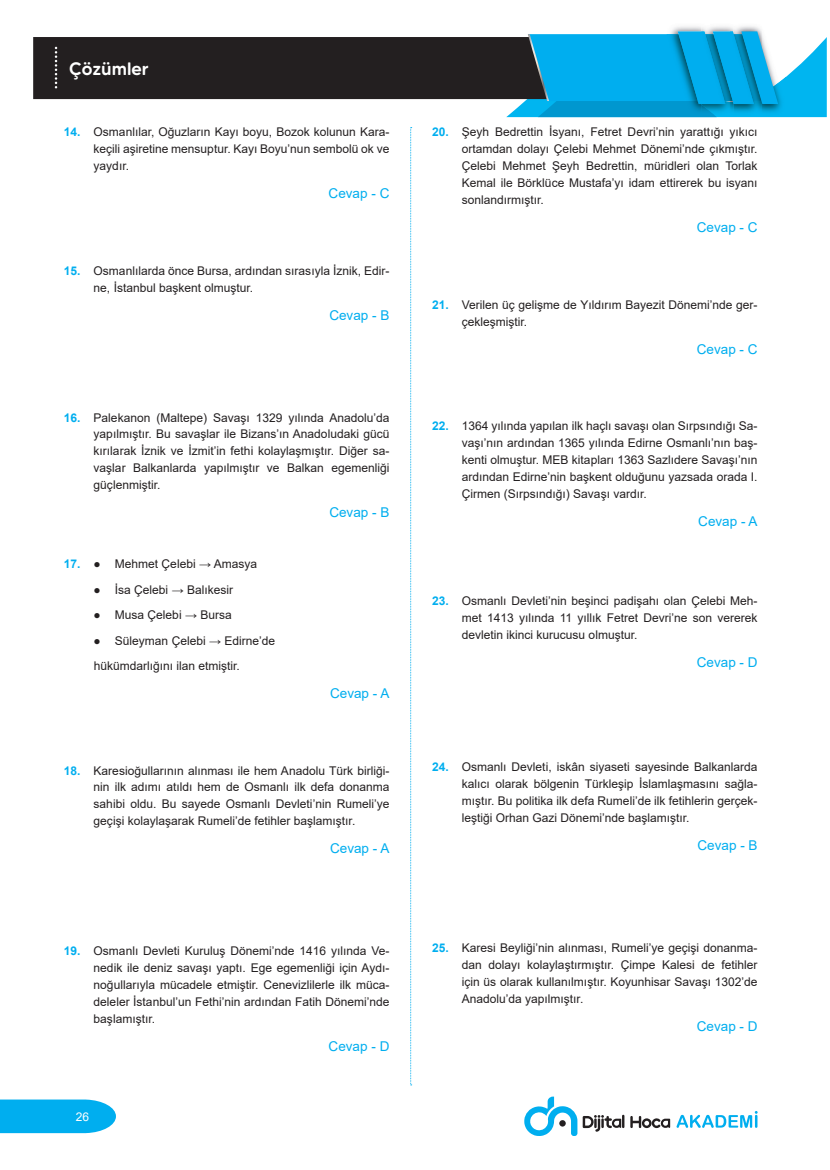
<style>
.page{position:relative;width:830px;height:1170px;background:#fff}
.page>*{position:absolute;margin:0;border:0;box-sizing:border-box;transform-origin:0 0}
.t1{font:500 18px "MADE Tommy Soft";color:#fff}
.CEVAP{font:13.5px "Arial";color:#00aeef}
.Çözüm_devam{font:12px/17px "Arial";color:#231f20;text-align:justify}
.t2{font:12px "Arial";color:#fff}
.s1{font-weight:700;color:#00aeef}
</style>
<div class="page">
<svg style="left:0;top:1099px;width:116px;height:33px;background:#11b3f0"></svg>
<svg style="left:676px;top:1111px;width:81px;height:16px"></svg>
<svg style="left:630px;top:1116px;width:39px;height:12px"></svg>
<svg style="left:524px;top:1096px;width:100px;height:39px"></svg>
<svg style="left:410px;top:127px;width:1px;height:958px"></svg>
<div style="left:33px;top:37px;width:473px;height:62px;background:#231f20"></div>
<svg style="left:506px;top:26px;width:320px;height:91px;background:#2babda"></svg>
<svg style="left:55px;top:47px;width:2px;height:41px"></svg>
<h1 class="t1" style="left:69px;top:57px;width:81px">Çözümler</h1>
<p class="Çözüm_devam" style="left:94px;top:124px;width:297px;text-indent:-30px"><span class="s1">14.</span> Osmanlılar, Oğuzların Kayı boyu, Bozok kolunun Kara&shy;keçili aşiretine mensuptur. Kayı Boyu’nun sembolü ok ve yaydır.</p>
<p class="CEVAP" style="left:328px;top:184px;width:62px">Cevap - C</p>
<p class="Çözüm_devam" style="left:94px;top:262px;width:297px;text-indent:-30px"><span class="s1">15.</span> Osmanlılarda önce Bursa, ardından sırasıyla İznik, Edir&shy;ne, İstanbul başkent olmuştur.</p>
<p class="CEVAP" style="left:329px;top:305px;width:62px">Cevap - B</p>
<p class="Çözüm_devam" style="left:94px;top:408px;width:297px;text-indent:-30px"><span class="s1">16.</span> Palekanon (Maltepe) Savaşı 1329 yılında Anadolu’da yapılmıştır. Bu savaşlar ile Bizans’ın Anadoludaki gücü kırılarak İznik ve İzmit’in fethi kolaylaşmıştır. Diğer sa&shy;vaşlar Balkanlarda yapılmıştır ve Balkan egemenliği güçlenmiştir.</p>
<p class="CEVAP" style="left:329px;top:503px;width:62px">Cevap - B</p>
<p class="Çözüm_devam" style="left:64px;top:555px;width:195px"><span class="s1">17.</span> ● Mehmet Çelebi → Amasya</p>
<p class="Çözüm_devam" style="left:94px;top:581px;width:141px">● İsa Çelebi → Balıkesir</p>
<p class="Çözüm_devam" style="left:94px;top:606px;width:139px">● Musa Çelebi → Bursa</p>
<p class="Çözüm_devam" style="left:94px;top:631px;width:183px">● Süleyman Çelebi → Edirne’de</p>
<p class="Çözüm_devam" style="left:94px;top:657px;width:148px">hükümdarlığını ilan etmiştir.</p>
<p class="CEVAP" style="left:330px;top:684px;width:61px">Cevap - A</p>
<p class="Çözüm_devam" style="left:94px;top:761px;width:297px;text-indent:-30px"><span class="s1">18.</span> Karesioğullarının alınması ile hem Anadolu Türk birliği&shy;nin ilk adımı atıldı hem de Osmanlı ilk defa donanma sahibi oldu. Bu sayede Osmanlı Devleti’nin Rumeli’ye geçişi kolaylaşarak Rumeli’de fetihler başlamıştır.</p>
<p class="CEVAP" style="left:330px;top:839px;width:61px">Cevap - A</p>
<p class="Çözüm_devam" style="left:94px;top:942px;width:297px;text-indent:-30px"><span class="s1">19.</span> Osmanlı Devleti Kuruluş Dönemi’nde 1416 yılında Ve&shy;nedik ile deniz savaşı yaptı. Ege egemenliği için Aydı&shy;noğullarıyla mücadele etmiştir. Cenevizlilerle ilk müca&shy;deleler İstanbul’un Fethi’nin ardından Fatih Dönemi’nde başlamıştır.</p>
<p class="CEVAP" style="left:328px;top:1036px;width:62px">Cevap - D</p>
<p class="t2" style="left:76px;top:1108px;width:15px">26</p>
<p class="Çözüm_devam" style="left:461px;top:124px;width:297px;text-indent:-30px"><span class="s1">20.</span> Şeyh Bedrettin İsyanı, Fetret Devri’nin yarattığı yıkıcı ortamdan dolayı Çelebi Mehmet Dönemi’nde çıkmıştır.<br>Çelebi Mehmet Şeyh Bedrettin, müridleri olan Torlak Kemal ile Börklüce Mustafa’yı idam ettirerek bu isyanı sonlandırmıştır.</p>
<p class="CEVAP" style="left:696px;top:218px;width:62px">Cevap - C</p>
<p class="Çözüm_devam" style="left:461px;top:296px;width:297px;text-indent:-30px"><span class="s1">21.</span> Verilen üç gelişme de Yıldırım Bayezit Dönemi’nde ger&shy;çekleşmiştir.</p>
<p class="CEVAP" style="left:696px;top:339px;width:62px">Cevap - C</p>
<p class="Çözüm_devam" style="left:461px;top:417px;width:297px;text-indent:-30px"><span class="s1">22.</span> 1364 yılında yapılan ilk haçlı savaşı olan Sırpsındığı Sa&shy;vaşı’nın ardından 1365 yılında Edirne Osmanlı’nın baş&shy;kenti olmuştur. MEB kitapları 1363 Sazlıdere Savaşı’nın ardından Edirne’nin başkent olduğunu yazsada orada I.<br>Çirmen (Sırpsındığı) Savaşı vardır.</p>
<p class="CEVAP" style="left:698px;top:511px;width:61px">Cevap - A</p>
<p class="Çözüm_devam" style="left:461px;top:592px;width:297px;text-indent:-30px"><span class="s1">23.</span> Osmanlı Devleti’nin beşinci padişahı olan Çelebi Meh&shy;met 1413 yılında 11 yıllık Fetret Devri’ne son vererek devletin ikinci kurucusu olmuştur.</p>
<p class="CEVAP" style="left:696px;top:652px;width:62px">Cevap - D</p>
<p class="Çözüm_devam" style="left:461px;top:758px;width:297px;text-indent:-30px"><span class="s1">24.</span> Osmanlı Devleti, iskân siyaseti sayesinde Balkanlarda kalıcı olarak bölgenin Türkleşip İslamlaşmasını sağla&shy;mıştır. Bu politika ilk defa Rumeli’de ilk fetihlerin gerçek&shy;leştiği Orhan Gazi Dönemi’nde başlamıştır.</p>
<p class="CEVAP" style="left:697px;top:835px;width:62px">Cevap - B</p>
<p class="Çözüm_devam" style="left:461px;top:938px;width:297px;text-indent:-30px"><span class="s1">25.</span> Karesi Beyliği’nin alınması, Rumeli’ye geçişi donanma&shy;dan dolayı kolaylaştırmıştır. Çimpe Kalesi de fetihler için üs olarak kullanılmıştır. Koyunhisar Savaşı 1302’de Anadolu’da yapılmıştır.</p>
<p class="CEVAP" style="left:696px;top:1016px;width:62px">Cevap - D</p>
</div>
